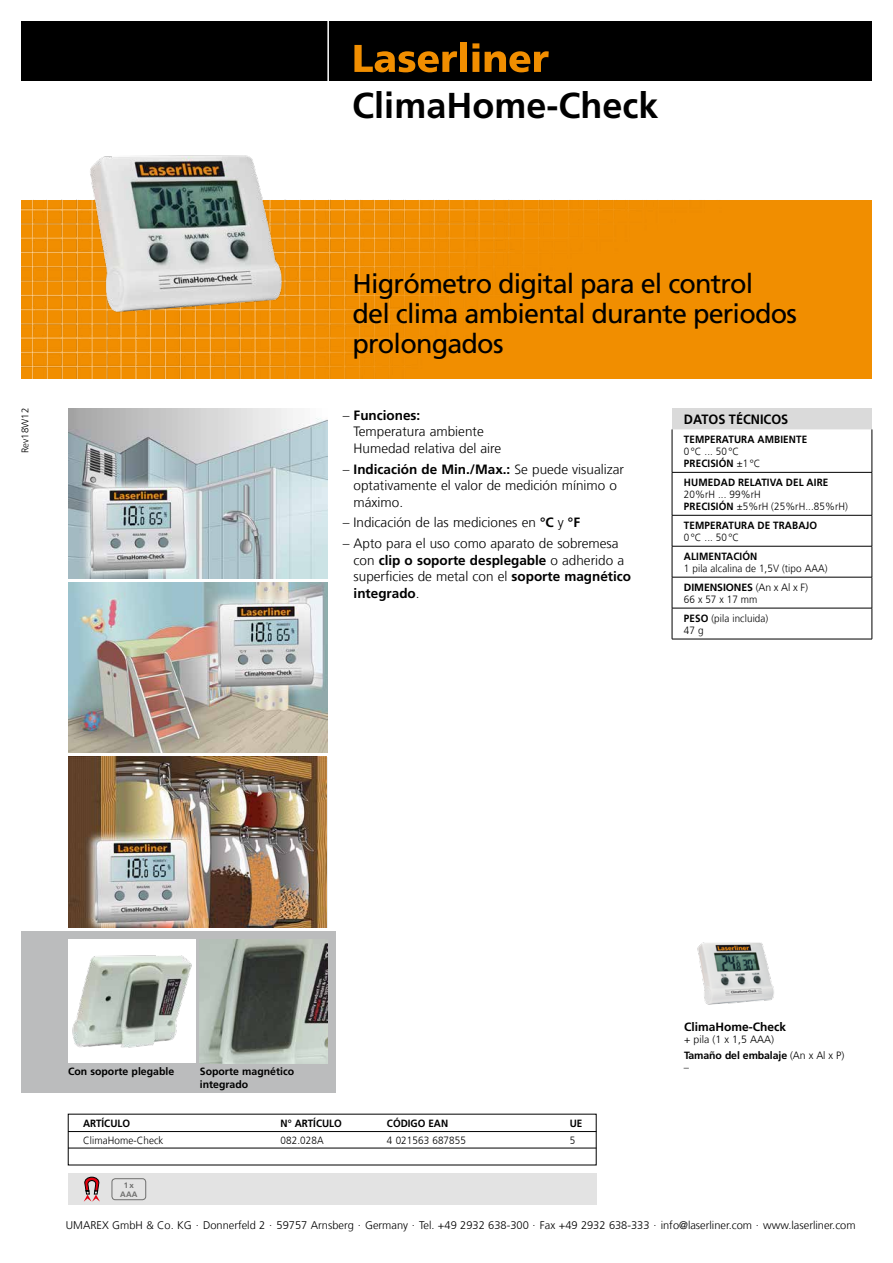
<style>
.page{position:relative;width:893px;height:1263px;background:#fff}
.page>*{position:absolute;margin:0;border:0;box-sizing:border-box;transform-origin:0 0}
.t1{font:700 36px "Frutiger LT Com";color:#000}
.t2{font:27px/30px "Frutiger LT Com";letter-spacing:-.03em;color:#000}
.t3{font:300 13.5px/16.5px "Frutiger LT Com";color:#000}
.t4{font:700 13.5px "Frutiger LT Com";color:#000;scale:.94 1}
.t5{font:700 12px "Frutiger LT Com";color:#000}
.t6{font:300 11.1px "Frutiger LT Com";color:#000}
.t7{font:300 10.5px/12px "Frutiger LT Com";letter-spacing:.01em;color:#000;scale:.94 1}
.t8{font:700 10.5px "Frutiger LT Com";color:#000;scale:.94 1}
.t9{font:700 10.5px/12.6px "Frutiger LT Com";color:#000}
.t10{font:300 10.5px/16.2px "Frutiger LT Com";letter-spacing:.01em;color:#000}
.t11{font:300 9.6px "Frutiger LT Com";color:#000}
.t12{font:700 7.8px/9px "Frutiger LT Com";color:#6f6f6e;text-align:center}
.s1{font-weight:700}
</style>
<div class="page">
<img style="left:21px;top:200px;width:851px;height:178px">
<div style="left:21px;top:21px;width:851px;height:60px;background:#000"></div>
<hr style="left:327px;top:20px;width:2px;height:62px;background:#fff">
<img style="left:68px;top:408px;width:259px;height:170px">
<div style="left:68px;top:1174px;width:528px;height:31px;background:#e3e3e3"></div>
<svg style="left:84px;top:1177px;width:16px;height:25px"></svg>
<div style="left:112px;top:1178px;width:34px;height:22px;border:1px solid #6f6f6e;border-radius:3px"></div>
<div style="left:21px;top:931px;width:315px;height:162px;background:#bbbcbd"></div>
<img style="left:68px;top:940px;width:128px;height:123px">
<img style="left:200px;top:940px;width:127px;height:123px">
<img style="left:55px;top:155px;width:260px;height:177px">
<img style="left:697px;top:942px;width:77px;height:63px">
<img style="left:68px;top:757px;width:259px;height:170px">
<img style="left:68px;top:583px;width:259px;height:170px">
<svg style="left:354px;top:45px;width:103px;height:27px"></svg>
<div style="left:460px;top:43px;width:7px;height:29px;background:#f18e00"></div>
<svg style="left:472px;top:43px;width:7px;height:29px"></svg>
<svg style="left:485px;top:51px;width:64px;height:21px"></svg>
<hr style="left:68px;top:1131px;width:528px;height:1px;background:#000">
<hr style="left:68px;top:1148px;width:528px;height:1px;background:#000">
<div style="left:672px;top:408px;width:200px;height:21px;background:#dadada"></div>
<svg style="left:673px;top:429px;width:199px;height:210px"></svg>
<hr style="left:672px;top:429px;width:1px;height:43px;background:#000">
<hr style="left:872px;top:429px;width:1px;height:43px;background:#000">
<hr style="left:672px;top:472px;width:1px;height:43px;background:#000">
<hr style="left:672px;top:515px;width:1px;height:31px;background:#000">
<hr style="left:672px;top:546px;width:1px;height:31px;background:#000">
<hr style="left:672px;top:577px;width:1px;height:31px;background:#000">
<hr style="left:672px;top:608px;width:1px;height:31px;background:#000">
<hr style="left:672px;top:472px;width:200px;height:1px;background:#000">
<hr style="left:672px;top:515px;width:200px;height:1px;background:#000">
<hr style="left:672px;top:546px;width:200px;height:1px;background:#000">
<hr style="left:672px;top:577px;width:200px;height:1px;background:#000">
<hr style="left:672px;top:608px;width:200px;height:1px;background:#000">
<hr style="left:872px;top:472px;width:1px;height:43px;background:#000">
<hr style="left:872px;top:515px;width:1px;height:31px;background:#000">
<hr style="left:872px;top:546px;width:1px;height:31px;background:#000">
<hr style="left:872px;top:577px;width:1px;height:31px;background:#000">
<hr style="left:872px;top:608px;width:1px;height:31px;background:#000">
<hr style="left:672px;top:639px;width:200px;height:1px;background:#000">
<p class="t11" style="left:20px;top:453px;width:47px;rotate:-90deg">Rev18W12</p>
<h1 class="t1" style="left:352px;top:84px;width:308px">ClimaHome-Check</h1>
<h2 class="t2" style="left:353px;top:268px;width:446px">Higrómetro digital para el control del clima ambiental durante periodos prolongados</h2>
<p class="t3" style="left:354px;top:407px;width:149px;text-indent:-11px">– <span class="s1">Funciones:<br></span>Temperatura ambiente<br>Humedad relativa del aire</p>
<p class="t3" style="left:354px;top:461px;width:272px;text-indent:-11px">– <span class="s1">Indicación de Min./Max.:</span> Se puede visualizar optativamente el valor de medición mínimo o máximo.</p>
<p class="t3" style="left:343px;top:514px;width:239px">– Indicación de las mediciones en <span class="s1">°C</span> y <span class="s1">°F</span></p>
<p class="t3" style="left:354px;top:535px;width:279px;text-indent:-11px">– Apto para el uso como aparato de sobremesa con <span class="s1">clip o soporte desplegable</span> o adherido a superficies de metal con el <span class="s1">soporte magnético integrado</span>.</p>
<p class="t4" style="left:684px;top:411px;width:113px">DATOS TÉCNICOS</p>
<p class="t8" style="left:684px;top:433px;width:133px">TEMPERATURA AMBIENTE</p>
<p class="t7" style="left:684px;top:445px;width:83px">0 °C ... 50 °C<br><span class="s1">PRECISIÓN</span> ±1 °C</p>
<p class="t8" style="left:684px;top:476px;width:155px">HUMEDAD RELATIVA DEL AIRE</p>
<p class="t7" style="left:684px;top:488px;width:176px">20%rH ... 99%rH<br><span class="s1">PRECISIÓN</span> ±5%rH (25%rH...85%rH)</p>
<p class="t8" style="left:684px;top:519px;width:143px">TEMPERATURA DE TRABAJO</p>
<p class="t7" style="left:684px;top:531px;width:60px">0 °C ... 50 °C</p>
<p class="t8" style="left:684px;top:550px;width:80px">ALIMENTACIÓN</p>
<p class="t7" style="left:684px;top:559px;width:154px;line-height:18.9px">1 pila alcalina de 1,5V (tipo AAA)<br><span class="s1">DIMENSIONES</span> (An x Al x F)</p>
<p class="t7" style="left:684px;top:589px;width:91px;line-height:18.9px">66 x 57 x 17 mm<br><span class="s1">PESO</span> (pila incluida)</p>
<p class="t7" style="left:684px;top:624px;width:22px">47 g</p>
<p class="t9" style="left:68px;top:1065px;width:108px">Con soporte plegable</p>
<p class="t9" style="left:200px;top:1065px;width:96px">Soporte magnético integrado</p>
<p class="t8" style="left:83px;top:1117px;width:52px">ARTÍCULO</p>
<p class="t8" style="left:281px;top:1117px;width:67px">N° ARTÍCULO</p>
<p class="t8" style="left:387px;top:1117px;width:67px">CÓDIGO EAN</p>
<p class="t8" style="left:570px;top:1117px;width:15px">UE</p>
<p class="t7" style="left:83px;top:1134px;width:87px">ClimaHome-Check</p>
<p class="t7" style="left:281px;top:1134px;width:47px">082.028A</p>
<p class="t7" style="left:387px;top:1134px;width:86px">4 021563 687855</p>
<p class="t7" style="left:570px;top:1134px;width:7px">5</p>
<p class="t12" style="left:120px;top:1180px;width:19px">1x<br>AAA</p>
<p class="t5" style="left:684px;top:1020px;width:104px">ClimaHome-Check</p>
<p class="t10" style="left:684px;top:1031px;width:162px">+ pila (1 x 1,5 AAA)<br><span class="s1">Tamaño del embalaje</span> (An x Al x P)</p>
<p class="t10" style="left:684px;top:1060px;width:7px">–</p>
<p class="t6" style="left:66px;top:1218px;width:791px">UMAREX GmbH &amp; Co. KG . Donnerfeld 2 . 59757 Arnsberg . Germany . Tel. +49 2932 638-300 . Fax +49 2932 638-333 . info@laserliner.com . www.laserliner.com</p>
</div>
